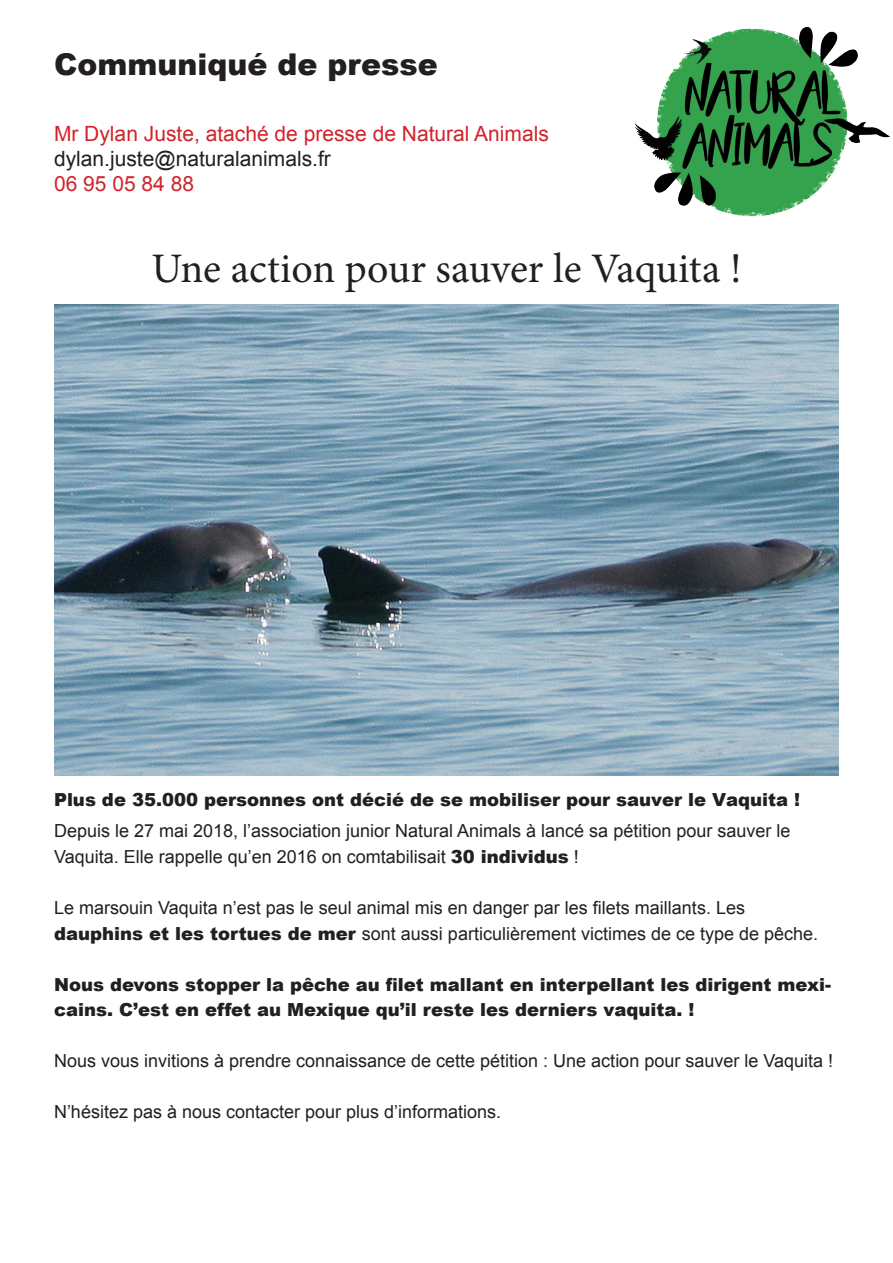
<style>
.page{position:relative;width:893px;height:1263px;background:#fff}
.page>*{position:absolute;margin:0;border:0;box-sizing:border-box;transform-origin:0 0}
.t1{font:42px "Minion Pro";color:#231f20}
.t2{font:900 30px "Arial";color:#231f20}
.t3{font:21px "Arial";color:#d1232a}
.t4{font:21px "Arial";color:#231f20}
.t5{font:18px "Arial";color:#231f20}
.t6{font:900 18px/25.5px "Arial";color:#231f20}
.s1{font-weight:900}
</style>
<div class="page">
<img style="left:635px;top:27px;width:255px;height:190px">
<img style="left:54px;top:304px;width:785px;height:471px">
<p class="t2" style="left:54px;top:43px;width:385px">Communiqué de presse</p>
<p class="t3" style="left:54px;top:119px;width:496px">Mr Dylan Juste, ataché de presse de Natural Animals</p>
<p class="t4" style="left:54px;top:144px;width:278px">dylan.juste@naturalanimals.fr</p>
<p class="t3" style="left:54px;top:169px;width:142px">06 95 05 84 88</p>
<p class="t1" style="left:151px;top:241px;width:592px">Une action pour sauver le Vaquita !</p>
<p class="t6" style="left:54px;top:786px;width:748px">Plus de 35.000 personnes ont décié de se mobiliser pour sauver le Vaquita !</p>
<p class="t5" style="left:54px;top:819px;width:738px">Depuis le 27 mai 2018, l’association junior Natural Animals à lancé sa pétition pour sauver le</p>
<p class="t5" style="left:54px;top:844px;width:526px">Vaquita. Elle rappelle qu’en 2016 on comtabilisait <span class="s1">30 individus</span> !</p>
<p class="t5" style="left:54px;top:895px;width:692px">Le marsouin Vaquita n’est pas le seul animal mis en danger par les filets maillants. Les</p>
<p class="t5" style="left:54px;top:921px;width:766px"><span class="s1">dauphins et les tortues de mer</span> sont aussi particulièrement victimes de ce type de pêche.</p>
<p class="t6" style="left:54px;top:971px;width:779px">Nous devons stopper la pêche au filet mallant en interpellant les dirigent mexi&shy;cains. C’est en effet au Mexique qu’il reste les derniers vaquita. !</p>
<p class="t5" style="left:54px;top:1048px;width:781px">Nous vous invitions à prendre connaissance de cette pétition : Une action pour sauver le Vaquita !</p>
<p class="t5" style="left:54px;top:1099px;width:449px">N’hésitez pas à nous contacter pour plus d’informations.</p>
</div>
